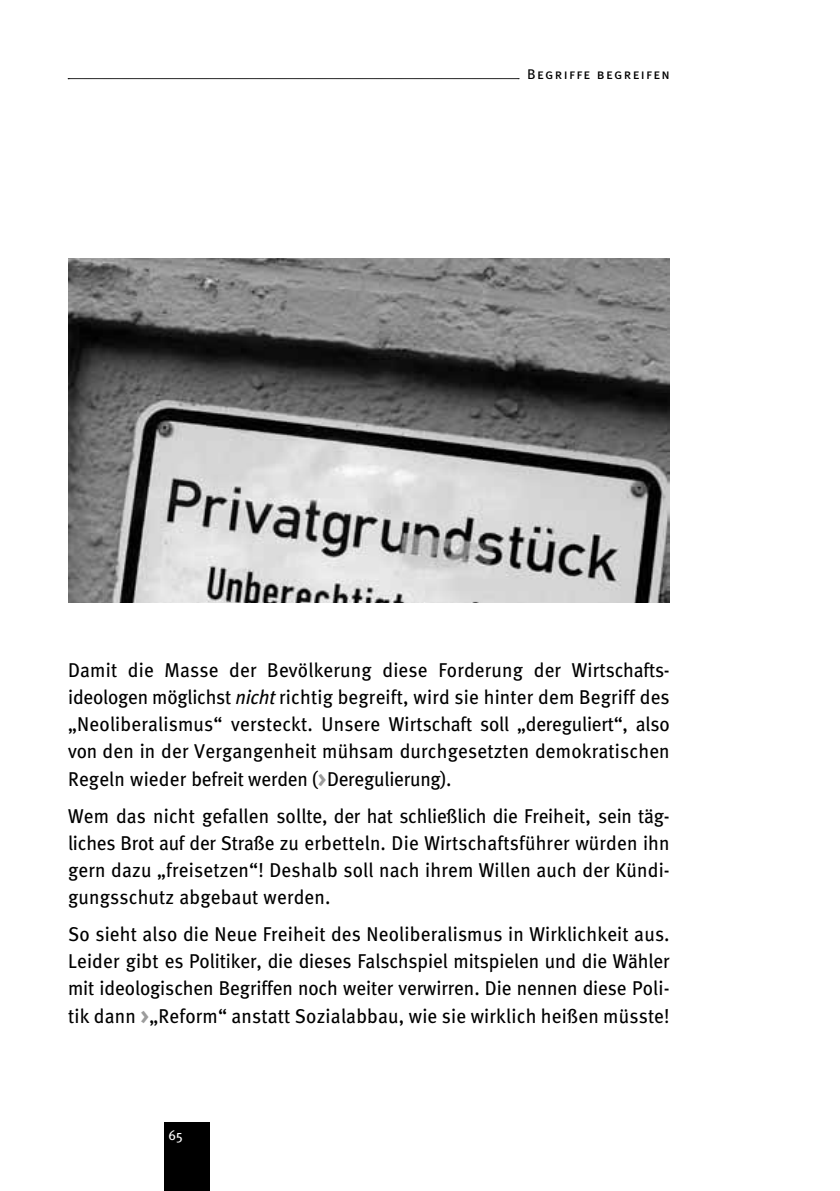
<style>
.page{position:relative;width:840px;height:1191px;background:#fff}
.page>*{position:absolute;margin:0;border:0;box-sizing:border-box;transform-origin:0 0}
.t1{font:20px/27.2px "Meta";letter-spacing:.01em;color:#000;text-align:justify;scale:.96 1}
.t2{font:14px "Meta Book Caps";letter-spacing:.1em;color:#000}
.t3{font:14px "Meta";color:#fff;scale:.96 1}
.s1{font-style:italic}
.s2{font-weight:900;color:#9c9c9c}
</style>
<div class="page">
<div style="left:164px;top:1123px;width:46px;height:68px;background:#000"></div>
<svg style="left:68px;top:78px;width:451px;height:1px"></svg>
<img style="left:68px;top:259px;width:601px;height:344px">
<p class="t2" style="left:527px;top:66px;width:144px">Begriffe begreifen</p>
<p class="t1" style="left:68px;top:656px;width:628px">Damit die Masse der Bevölkerung diese Forderung der Wirtschafts&shy;ideologen möglichst <span class="s1">nicht</span> richtig begreift, wird sie hinter dem Begriff des „Neoliberalismus“ versteckt. Unsere Wirtschaft soll „dereguliert“, also von den in der Vergangenheit mühsam durchgesetzten demokratischen Regeln wieder befreit werden (<span class="s2">&gt;</span>Deregulierung).</p>
<p class="t1" style="left:68px;top:801px;width:628px;text-align:left">Wem das nicht gefallen sollte, der hat schließlich die Freiheit, sein täg&shy;liches Brot auf der Straße zu erbetteln. Die Wirtschaftsführer würden ihn gern dazu „freisetzen“! Deshalb soll nach ihrem Willen auch der Kündi-- gungsschutz abgebaut werden.</p>
<p class="t1" style="left:68px;top:920px;width:628px">So sieht also die Neue Freiheit des Neoliberalismus in Wirklichkeit aus.<br>Leider gibt es Politiker, die dieses Falschspiel mitspielen und die Wähler mit ideologischen Begriffen noch weiter verwirren. Die nennen diese Poli&shy;tik dann <span class="s2">&gt;</span>„Reform“ anstatt Sozialabbau, wie sie wirklich heißen müsste!</p>
<p class="t3" style="left:168px;top:1126px;width:16px">65</p>
</div>
